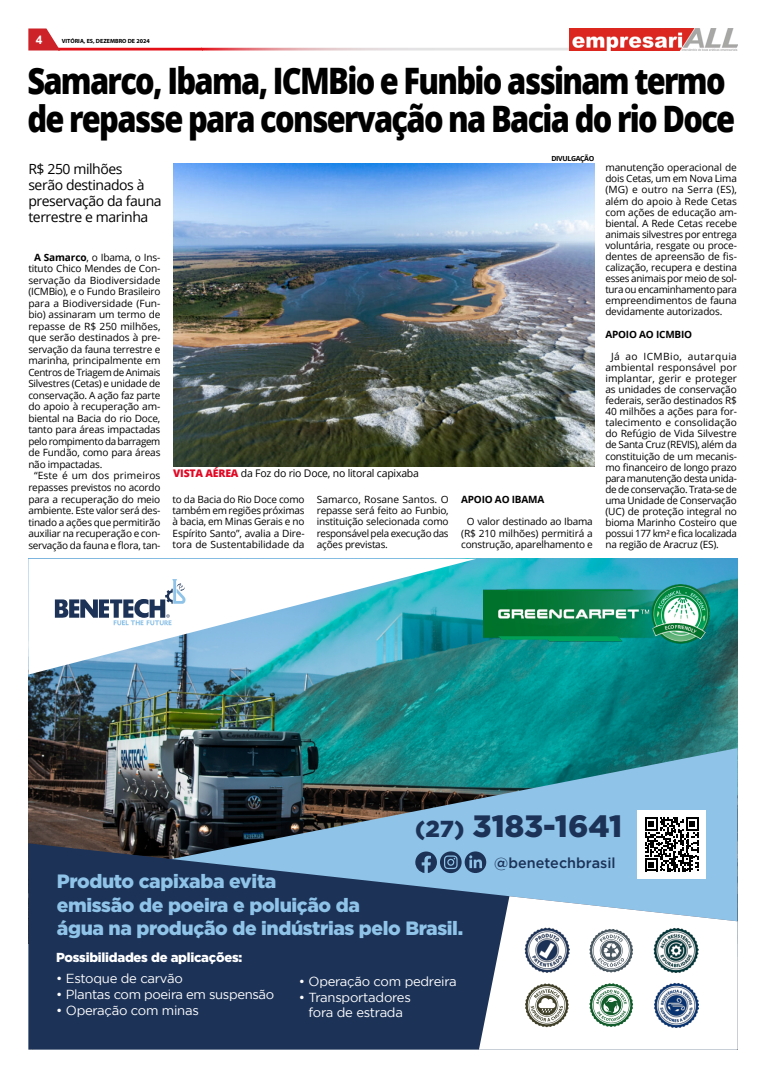
<style>
.page{position:relative;width:766px;height:1078px;background:#fff}
.page>*{position:absolute;margin:0;border:0;box-sizing:border-box;transform-origin:0 0}
.t1{font:800 36.4px/38px "Open Sans";letter-spacing:-.055em;color:#000;scale:.85 1}
.t2{font:900 30.8px "Gotham";color:#1c3257}
.t3{font:900 19.3px/23.1px "Gotham";letter-spacing:-.02em;color:#8fc3e8}
.t4{font:500 14.4px "Gotham";color:#1c3257}
.t5{font:14px/16px "Open Sans";letter-spacing:-.03em;color:#000}
.t6{font:13.1px/15.7px "Gotham";letter-spacing:-.02em;color:#fff;text-align:center}
.t7{font:900 13.1px "Gotham";letter-spacing:-.02em;color:#fff}
.t8{font:700 12px "Arial";color:#fff}
.t9{font:10.5px "Open Sans";letter-spacing:-.02em;color:#000}
.t10{font:10px/11.1px "Open Sans";letter-spacing:-.02em;color:#000;text-align:justify}
.t11{font:10px "Open Sans";color:#000}
.t12{font:700 10px "Open Sans";letter-spacing:-.02em;color:#000}
.t13{font:10px "Open Sans";letter-spacing:.01em;color:#000}
.t14{font:700 7px "Open Sans";letter-spacing:-.05em;color:#000}
.t15{font:700 6px "Myriad Pro";color:#000}
.s1{font-weight:700}
.s2{font-weight:800;color:#e10824}
.s3{font-size:23.1px}
</style>
<div class="page">
<svg style="left:28px;top:28px;width:541px;height:22px"></svg>
<img style="left:569px;top:28px;width:168px;height:22px">
<img style="left:173px;top:163px;width:421px;height:303px">
<img style="left:28px;top:558px;width:709px;height:285px">
<img style="left:160px;top:747px;width:577px;height:96px">
<svg style="left:28px;top:558px;width:448px;height:116px"></svg>
<svg style="left:55px;top:579px;width:130px;height:46px"></svg>
<svg style="left:28px;top:843px;width:709px;height:206px;background:#314d71"></svg>
<svg style="left:479px;top:896px;width:258px;height:153px"></svg>
<img style="left:483px;top:584px;width:229px;height:61px">
<img style="left:524px;top:927px;width:45px;height:45px">
<img style="left:653px;top:927px;width:45px;height:45px">
<svg style="left:589px;top:928px;width:44px;height:44px"></svg>
<img style="left:653px;top:982px;width:45px;height:45px">
<svg style="left:589px;top:982px;width:44px;height:44px"></svg>
<svg style="left:524px;top:983px;width:44px;height:44px"></svg>
<div style="left:637px;top:809px;width:68px;height:69px;background:#fff"></div>
<svg style="left:645px;top:817px;width:53px;height:54px"></svg>
<svg style="left:415px;top:851px;width:71px;height:21px"></svg>
<svg style="left:28px;top:1042px;width:5px;height:8px"></svg>
<svg style="left:736px;top:1042px;width:2px;height:8px"></svg>
<p class="t8" style="left:33px;top:32px;width:11px">44</p>
<p class="t15" style="left:62px;top:37px;width:89px">VITÓRIA, ES, DEZEMBRO DE 2024</p>
<h1 class="t1" style="left:27px;top:60px;width:834px">Samarco, Ibama, ICMBio e Funbio assinam termo de repasse para conservação na Bacia do rio Doce</h1>
<p class="t14" style="left:551px;top:153px;width:44px">DIVULGAÇÃO</p>
<h3 class="t5" style="left:28px;top:160px;width:135px">R$ 250 milhões<br>serão destinados à preservação da fauna terrestre e marinha</h3>
<p class="t10" style="left:605px;top:162px;width:133px">manutenção operacional de dois Cetas, um em Nova Lima (MG) e outro na Serra (ES), além do apoio à Rede Cetas com ações de educação am&shy;biental. A Rede Cetas recebe animais silvestres por entrega voluntária, resgate ou proce&shy;dentes de apreensão de fis&shy;calização, recupera e destina esses animais por meio de sol&shy;tura ou encaminhamento para empreendimentos de fauna devidamente autorizados.</p>
<p class="t12" style="left:605px;top:327px;width:88px">APOIO AO ICMBIO</p>
<p class="t10" style="left:605px;top:350px;width:133px;text-indent:6px">Já ao ICMBio, autarquia ambiental responsável por implantar, gerir e proteger as unidades de conservação federais, serão destinados R$ 40 milhões a ações para for&shy;talecimento e consolidação do Refúgio de Vida Silvestre de Santa Cruz (REVIS), além da constituição de um mecanis&shy;mo financeiro de longo prazo para manutenção desta unida&shy;de de conservação. Trata-se de uma Unidade de Conservação (UC) de proteção integral no bioma Marinho Costeiro que possui 177 km² e fica localizada na região de Aracruz (ES).</p>
<p class="t10" style="left:34px;top:251px;width:128px"><span class="s1">A Samarco</span>, o Ibama, o Ins-</p>
<p class="t10" style="left:28px;top:263px;width:134px">tituto Chico Mendes de Con-</p>
<p class="t11" style="left:28px;top:273px;width:133px">servação da Biodiversidade</p>
<p class="t10" style="left:28px;top:286px;width:134px">(ICMBio), e o Fundo Brasileiro</p>
<p class="t11" style="left:28px;top:296px;width:134px">para a Biodiversidade (Fun-</p>
<p class="t10" style="left:28px;top:309px;width:133px">bio) assinaram um termo de</p>
<p class="t11" style="left:28px;top:319px;width:134px">repasse de R$ 250 milhões,</p>
<p class="t10" style="left:28px;top:332px;width:134px">que serão destinados à pre-</p>
<p class="t10" style="left:28px;top:343px;width:133px">servação da fauna terrestre e</p>
<p class="t10" style="left:28px;top:355px;width:134px">marinha, principalmente em</p>
<p class="t10" style="left:28px;top:366px;width:134px">Centros de Triagem de Animais</p>
<p class="t10" style="left:28px;top:378px;width:134px">Silvestres (Cetas) e unidade de</p>
<p class="t10" style="left:28px;top:389px;width:133px">conservação. A ação faz parte</p>
<p class="t10" style="left:28px;top:401px;width:134px">do apoio à recuperação am-</p>
<p class="t10" style="left:28px;top:412px;width:133px">biental na Bacia do rio Doce,</p>
<p class="t10" style="left:28px;top:424px;width:133px">tanto para áreas impactadas</p>
<p class="t10" style="left:28px;top:435px;width:133px">pelo rompimento da barragem</p>
<p class="t10" style="left:28px;top:447px;width:134px">de Fundão, como para áreas</p>
<p class="t10" style="left:28px;top:458px;width:76px">não impactadas.</p>
<p class="t13" style="left:34px;top:469px;width:128px">“Este é um dos primeiros</p>
<p class="t10" style="left:28px;top:481px;width:133px">repasses previstos no acordo</p>
<p class="t10" style="left:28px;top:493px;width:133px">para a recuperação do meio</p>
<p class="t10" style="left:28px;top:504px;width:134px">ambiente. Este valor será des-</p>
<p class="t10" style="left:28px;top:516px;width:134px">tinado a ações que permitirão</p>
<p class="t10" style="left:28px;top:527px;width:134px">auxiliar na recuperação e con-</p>
<p class="t10" style="left:28px;top:539px;width:134px">servação da fauna e flora, tan-</p>
<p class="t9" style="left:173px;top:466px;width:247px"><span class="s2">VISTA AÉREA</span> da Foz do rio Doce, no litoral capixaba</p>
<p class="t10" style="left:172px;top:493px;width:133px;line-height:11.4px">to da Bacia do Rio Doce como também em regiões próximas à bacia, em Minas Gerais e no Espírito Santo”, avalia a Dire&shy;tora de Sustentabilidade da</p>
<p class="t10" style="left:317px;top:493px;width:133px;line-height:11.4px">Samarco, Rosane Santos. O repasse será feito ao Funbio, instituição selecionada como responsável pela execução das ações previstas.</p>
<p class="t12" style="left:461px;top:491px;width:85px">APOIO AO IBAMA</p>
<p class="t10" style="left:461px;top:515px;width:133px;line-height:11.4px;text-align:center">O valor destinado ao Ibama (R$ 210 milhões) permitirá a construção, aparelhamento e</p>
<h2 class="t2" style="left:415px;top:807px;width:208px"><span class="s3">(27)</span> 3183-1641</h2>
<h3 class="t4" style="left:494px;top:854px;width:123px">@benetechbrasil</h3>
<h3 class="t3" style="left:57px;top:869px;width:407px">Produto capixaba evita<br>emissão de poeira e poluição da<br>água na produção de indústrias pelo Brasil.</h3>
<h3 class="t7" style="left:56px;top:949px;width:188px">Possibilidades de aplicações:</h3>
<h3 class="t6" style="left:56px;top:970px;width:128px">• Estoque de carvão</h3>
<h3 class="t6" style="left:56px;top:985px;width:219px">• Plantas com poeira em suspensão</h3>
<h3 class="t6" style="left:56px;top:1001px;width:144px">• Operação com minas</h3>
<h3 class="t6" style="left:299px;top:972px;width:159px">• Operação com pedreira</h3>
<h3 class="t6" style="left:299px;top:988px;width:114px">• Transportadores fora de estrada</h3>
</div>
